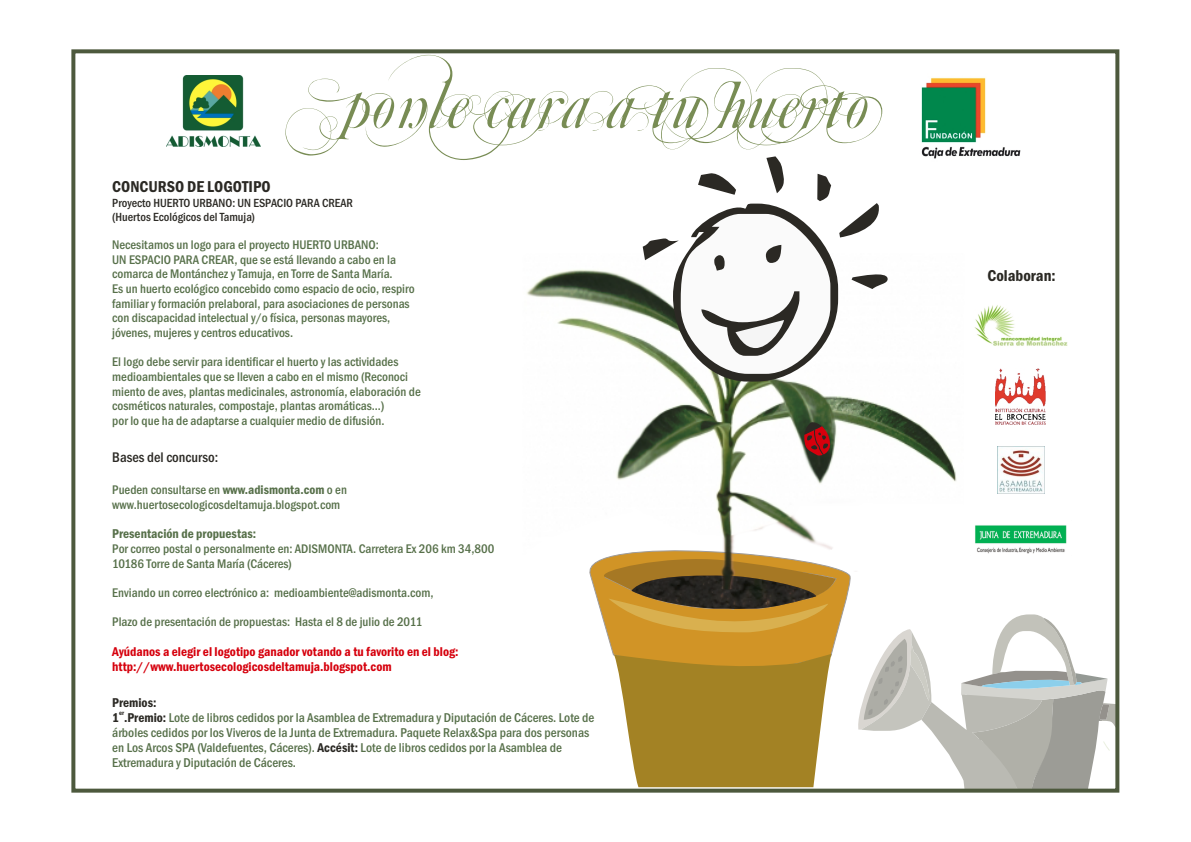
<style>
.page{position:relative;width:1191px;height:842px;background:#fff}
.page>*{position:absolute;margin:0;border:0;box-sizing:border-box;transform-origin:0 0}
.t1{font:70.6px "Mutlu Ornamental";color:#788c54}
.t2{font:600 condensed 16.3px "Franklin Gothic";color:#2b2924}
.t3{font:500 condensed 14.4px "Franklin Gothic";color:#2b2924}
.t4{font:500 condensed 13.2px "Franklin Gothic";color:#57704a}
.t5{font:600 condensed 13.2px/15px "Franklin Gothic";color:#d6000d}
.t6{font:600 condensed 13.2px "Franklin Gothic";color:#57704a}
.t7{font:600 condensed 13.2px "Franklin Gothic";color:#2b2924}
.t8{font:500 condensed 12.9px/14.7px "Franklin Gothic";color:#57704a}
.t9{font:500 condensed 12.2px/13.9px "Franklin Gothic";color:#2b2924}
.t10{font:600 condensed 6.6px "Franklin Gothic";color:#2b2924}
.s1{font-weight:600}
.s2{font-weight:600;color:#2b2924}
</style>
<div class="page">
<img style="left:527px;top:269px;width:430px;height:263px">
<svg style="left:804px;top:421px;width:27px;height:36px"></svg>
<svg style="left:642px;top:156px;width:246px;height:226px"></svg>
<img style="left:166px;top:76px;width:95px;height:71px">
<img style="left:921px;top:77px;width:100px;height:82px">
<img style="left:974px;top:305px;width:94px;height:41px">
<img style="left:997px;top:446px;width:47px;height:47px">
<img style="left:995px;top:369px;width:50px;height:56px">
<svg style="left:589px;top:532px;width:525px;height:256px"></svg>
<img style="left:970px;top:525px;width:101px;height:31px">
<div style="left:71px;top:49px;width:1048px;height:744px;border:4px solid #4d593d"></div>
<h1 class="t1" style="left:372px;top:63px;width:182px">□■●</h1>
<p class="t2" style="left:112px;top:181px;width:160px">CONCURSO DE LOGOTIPO</p>
<p class="t9" style="left:112px;top:197px;width:242px">Proyecto HUERTO URBANO: UN ESPACIO PARA CREAR (Huertos Ecológicos del Tamuja)</p>
<p class="t8" style="left:112px;top:238px;width:304px">Necesitamos un logo para el proyecto HUERTO URBANO:<br>UN ESPACIO PARA CREAR, que se está llevando a cabo en la comarca de Montánchez y Tamuja, en Torre de Santa María.<br>Es un huerto ecológico concebido como espacio de ocio, respiro familiar y formación prelaboral, para asociaciones de personas con discapacidad intelectual y/o física, personas mayores, jóvenes, mujeres y centros educativos.</p>
<p class="t8" style="left:112px;top:356px;width:310px">El logo debe servir para identificar el huerto y las actividades medioambientales que se lleven a cabo en el mismo (Reconoci miento de aves, plantas medicinales, astronomía, elaboración de cosméticos naturales, compostaje, plantas aromáticas...)<br>por lo que ha de adaptarse a cualquier medio de difusión.</p>
<p class="t3" style="left:112px;top:452px;width:107px">Bases del concurso:</p>
<p class="t8" style="left:112px;top:483px;width:236px">Pueden consultarse en <span class="s1">www.adismonta.com</span> o en www.huertosecologicosdeltamuja.blogspot.com</p>
<p class="t6" style="left:112px;top:529px;width:145px">Presentación de propuestas:</p>
<p class="t8" style="left:112px;top:542px;width:383px">Por correo postal o personalmente en: ADISMONTA. Carretera Ex 206 km 34,800<br>10186 Torre de Santa María (Cáceres)</p>
<p class="t8" style="left:112px;top:586px;width:323px">Enviando un correo electrónico a: medioambiente@adismonta.com,</p>
<p class="t8" style="left:112px;top:616px;width:311px">Plazo de presentación de propuestas: Hasta el 8 de julio de 2011</p>
<p class="t5" style="left:112px;top:645px;width:348px">Ayúdanos a elegir el logotipo ganador votando a tu favorito en el blog: http://www.huertosecologicosdeltamuja.blogspot.com</p>
<p class="t7" style="left:112px;top:697px;width:46px">Premios:</p>
<p class="t10" style="left:119px;top:711px;width:7px">er</p>
<p class="t4" style="left:112px;top:713px;width:484px"><span class="s2">1 .Premio:</span> Lote de libros cedidos por la Asamblea de Extremadura y Diputación de Cáceres. Lote de</p>
<p class="t4" style="left:112px;top:743px;width:451px">en Los Arcos SPA (Valdefuentes, Cáceres). <span class="s2">Accésit:</span> Lote de libros cedidos por la Asamblea de</p>
<p class="t4" style="left:112px;top:728px;width:478px">árboles cedidos por los Viveros de la Junta de Extremadura. Paquete Relax&amp;Spa para dos personas</p>
<p class="t4" style="left:112px;top:758px;width:185px">Extremadura y Diputación de Cáceres.</p>
<h1 class="t1" style="left:652px;top:63px;width:257px">▼◆◆ ▼□</h1>
<p class="t2" style="left:987px;top:269px;width:70px">Colaboran:</p>
</div>
